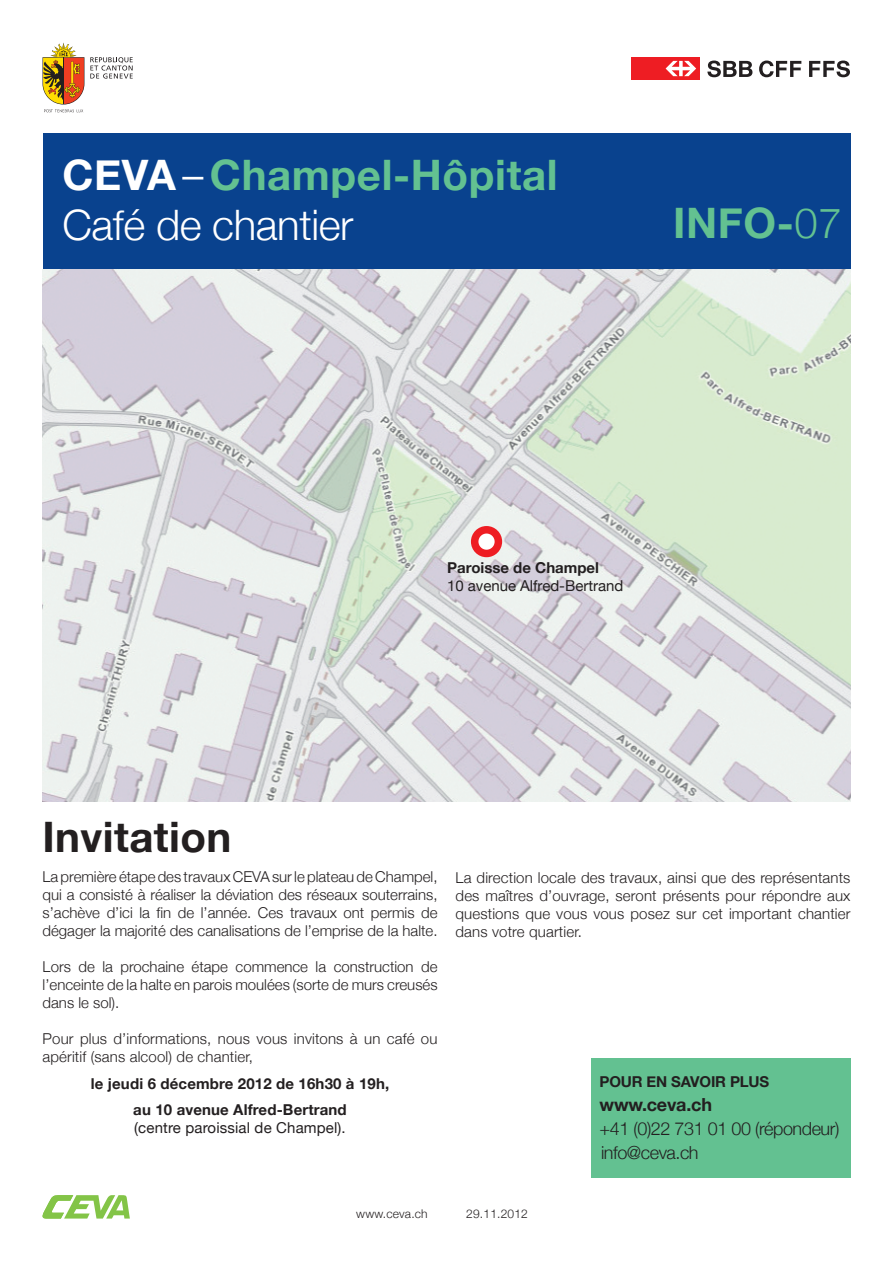
<style>
.page{position:relative;width:893px;height:1263px;background:#fff}
.page>*{position:absolute;margin:0;border:0;box-sizing:border-box;transform-origin:0 0}
.t1{font:300 42px/50.4px "Helvetica Neue";letter-spacing:-.01em;color:#fff}
.t2{font:700 42px "Helvetica Neue";letter-spacing:.01em;color:#231f20}
.t3{font:700 42px "Helvetica Neue";color:#63c191}
.t4{font:300 18px/24px "Helvetica Neue";letter-spacing:-.025em;color:#231f20}
.t5{font:700 18px "Helvetica Neue";letter-spacing:-.01em;color:#231f20}
.t6{font:300 15px/18px "Helvetica Neue";letter-spacing:.01em;color:#231f20;text-align:justify}
.t7{font:700 15px/26.5px "Helvetica Neue";letter-spacing:.01em;color:#231f20;text-align:center}
.t8{font:15px "Helvetica Neue";color:#231f20}
.t9{font:700 15px "Helvetica Neue";letter-spacing:-.01em;color:#231f20}
.t10{font:300 12px "Helvetica Neue";letter-spacing:.015em;color:#231f20}
.s1{font-weight:700}
.s2{font-weight:700;color:#63c191}
.s3{font-weight:300}
</style>
<div class="page">
<svg style="left:707px;top:61px;width:45px;height:16px"></svg>
<svg style="left:759px;top:61px;width:42px;height:16px"></svg>
<svg style="left:809px;top:61px;width:41px;height:16px"></svg>
<div style="left:631px;top:57px;width:69px;height:23px;background:#ee1d23"></div>
<svg style="left:666px;top:61px;width:30px;height:15px"></svg>
<svg style="left:43px;top:43px;width:41px;height:69px"></svg>
<hr style="left:63px;top:58px;width:1px;height:46px;background:#231f20">
<svg style="left:90px;top:57px;width:43px;height:22px"></svg>
<svg style="left:43px;top:1195px;width:87px;height:23px"></svg>
<div style="left:43px;top:134px;width:807px;height:142px;background:#09428e"></div>
<img style="left:43px;top:270px;width:807px;height:531px">
<div style="left:591px;top:1059px;width:259px;height:119px;background:#63c191"></div>
<div style="left:475px;top:530px;width:23px;height:23px;background:#fff;border-radius:50%"></div>
<div style="left:471px;top:526px;width:31px;height:31px;border:8px solid #ee1d23;border-radius:50%"></div>
<h1 class="t1" style="left:62px;top:149px;width:497px"><span class="s1">CEVA</span> – <span class="s2">Champel-Hôpital<br></span>Café de chantier</h1>
<h1 class="t3" style="left:673px;top:197px;width:170px">INFO-<span class="s3">07</span></h1>
<p class="t7" style="left:447px;top:554px;width:153px">Paroisse de Champel</p>
<p class="t8" style="left:447px;top:577px;width:178px">10 avenue Alfred-Bertrand</p>
<h1 class="t2" style="left:43px;top:811px;width:190px">Invitation</h1>
<p class="t6" style="left:43px;top:868px;width:397px">La première étape des travaux CEVAsurle plateau de Champel, qui a consisté à réaliser la déviation des réseaux souterrains, s’achève d’ici la fin de l’année. Ces travaux ont permis de dégager la majorité des canalisations de l’emprise de la halte.</p>
<p class="t6" style="left:43px;top:958px;width:396px">Lors de la prochaine étape commence la construction de l’enceinte de la halte en parois moulées (sorte de murs creusés dans le sol).</p>
<p class="t6" style="left:43px;top:1030px;width:396px">Pour plus d’informations, nous vous invitons à un café ou apéritif (sans alcool) de chantier,</p>
<p class="t7" style="left:91px;top:1070px;width:300px">le jeudi 6 décembre 2012 de 16h30 à 19h, au 10 avenue Alfred-Bertrand</p>
<p class="t8" style="left:134px;top:1119px;width:213px">(centre paroissial de Champel).</p>
<p class="t6" style="left:455px;top:868px;width:396px">La direction locale des travaux, ainsi que des représentants des maîtres d’ouvrage, seront présents pour répondre aux questions que vous vous posez sur cet important chantier dans votre quartier.</p>
<p class="t9" style="left:600px;top:1072px;width:171px">POUR EN SAVOIR PLUS</p>
<p class="t5" style="left:600px;top:1093px;width:114px">www.ceva.ch</p>
<p class="t4" style="left:600px;top:1116px;width:241px">+41 (0)22 731 01 00 (répondeur) info@ceva.ch</p>
<p class="t10" style="left:356px;top:1207px;width:73px">www.ceva.ch</p>
<p class="t10" style="left:466px;top:1207px;width:63px">29.11.2012</p>
</div>
